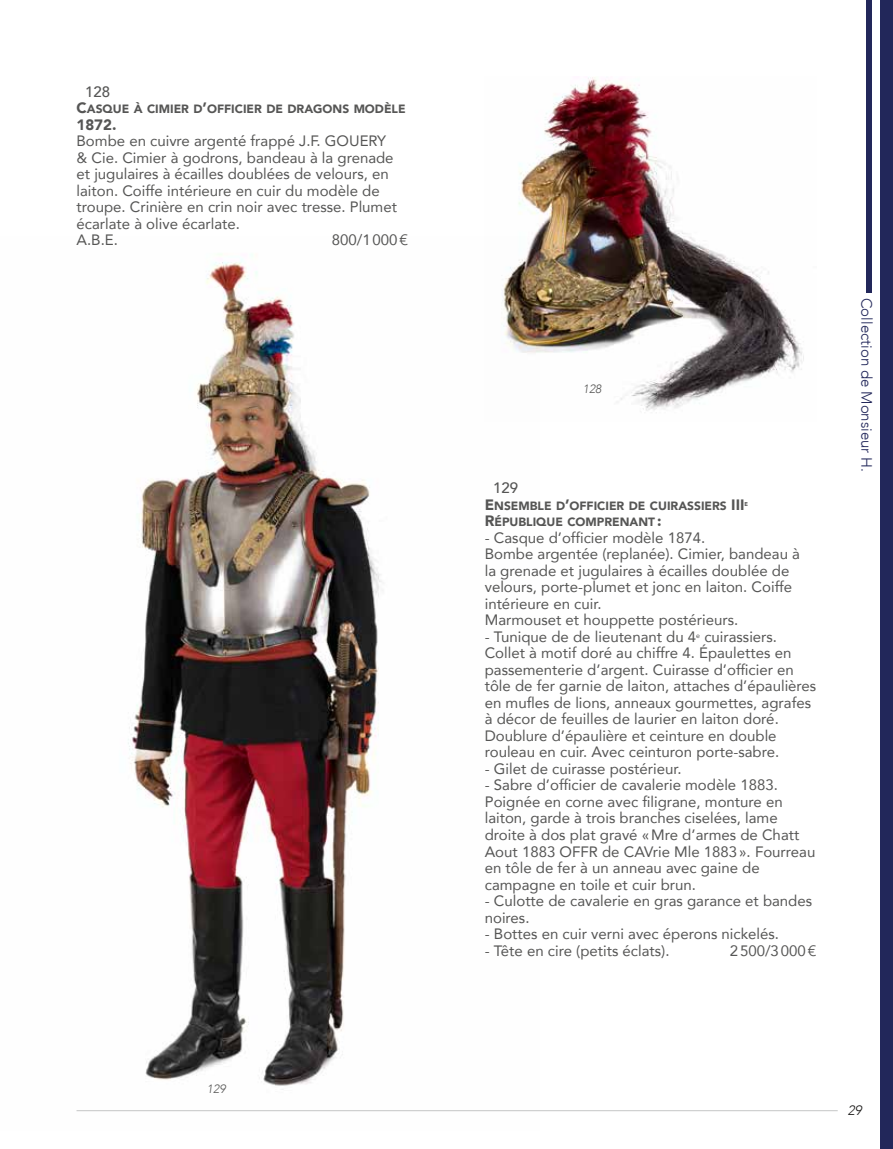
<style>
.page{position:relative;width:893px;height:1149px;background:#fff}
.page>*{position:absolute;margin:0;border:0;box-sizing:border-box;transform-origin:0 0}
.Fiches_Objets_Gras_S{font:15px/16.5px "Avenir";color:#565655}
.t1{font:300 15px "Avenir";color:#22275a}
.Fiches_Objets_Gras_S-2{font:500 15px "Avenir";color:#565655}
.t2{font:15px "Avenir Black SC800";color:#565655}
.t3{font:italic 300 13.5px "Avenir";color:#181716}
.Fiches_Objets_Gras_S-3{font:12px "Avenir Black SC800";color:#565655}
.Légendes_Centrée__ob{font:italic 300 12px "Avenir";color:#565655}
.Fiches_Objets_Gras_S-4{font:5.55px "Avenir Black SC800";color:#565655}
.s1{font-size:15px}
</style>
<div class="page">
<hr style="left:77px;top:1109px;width:761px;height:1px;background:#c5c6c6">
<div style="left:880px;top:0;width:13px;height:1148px;background:#22275a"></div>
<div style="left:866px;top:0;width:6px;height:292px;background:#22275a"></div>
<img style="left:518px;top:77px;width:286px;height:334px">
<img style="left:76px;top:236px;width:463px;height:876px">
<p class="Fiches_Objets_Gras_S-2" style="left:85px;top:79px;width:27px">128</p>
<p class="Fiches_Objets_Gras_S-3" style="left:77px;top:99px;width:331px"><span class="s1">C</span>ASQUE À CIMIER D<span class="s1">’</span>OFFICIER DE DRAGONS MODÈLE</p>
<p class="t2" style="left:77px;top:112px;width:41px">1872.</p>
<p class="Fiches_Objets_Gras_S" style="left:77px;top:132px;width:322px">Bombe en cuivre argenté frappé J.F. GOUERY &amp; Cie. Cimier à godrons, bandeau à la grenade et jugulaires à écailles doublées de velours, en laiton. Coiffe intérieure en cuir du modèle de troupe. Crinière en crin noir avec tresse. Plumet écarlate à olive écarlate.<br>A.B.E.</p>
<p class="Fiches_Objets_Gras_S" style="left:332px;top:231px;width:78px">800/1000€</p>
<p class="Légendes_Centrée__ob" style="left:207px;top:1081px;width:20px">129</p>
<p class="Légendes_Centrée__ob" style="left:583px;top:382px;width:20px">128</p>
<p class="Fiches_Objets_Gras_S-2" style="left:493px;top:475px;width:27px">129</p>
<p class="Fiches_Objets_Gras_S-3" style="left:485px;top:495px;width:252px"><span class="s1">E</span>NSEMBLE D<span class="s1">’</span>OFFICIER DE CUIRASSIERS <span class="s1">III</span></p>
<p class="Fiches_Objets_Gras_S-4" style="left:745px;top:499px;width:5px">E</p>
<p class="Fiches_Objets_Gras_S-3" style="left:485px;top:511px;width:178px"><span class="s1">R</span>ÉPUBLIQUE COMPRENANT <span class="s1">:</span></p>
<p class="Fiches_Objets_Gras_S" style="left:485px;top:528px;width:317px">- Casque d’officier modèle 1874.<br>Bombe argentée (replanée). Cimier, bandeau à la grenade et jugulaires à écailles doublée de velours, porte-plumet et jonc en laiton. Coiffe intérieure en cuir.<br>Marmouset et houppette postérieurs.</p>
<p class="Fiches_Objets_Gras_S" style="left:485px;top:627px;width:333px">- Tunique de de lieutenant du 4<sup>e</sup> cuirassiers.<br>Collet à motif doré au chiffre 4. Épaulettes en passementerie d’argent. Cuirasse d’officier en tôle de fer garnie de laiton, attaches d’épaulières en mufles de lions, anneaux gourmettes, agrafes à décor de feuilles de laurier en laiton doré.<br>Doublure d’épaulière et ceinture en double rouleau en cuir. Avec ceinturon porte-sabre.</p>
<p class="Fiches_Objets_Gras_S" style="left:485px;top:759px;width:198px">- Gilet de cuirasse postérieur.</p>
<p class="Fiches_Objets_Gras_S" style="left:485px;top:776px;width:332px">- Sabre d’officier de cavalerie modèle 1883.<br>Poignée en corne avec filigrane, monture en laiton, garde à trois branches ciselées, lame droite à dos plat gravé «Mre d’armes de Chatt Aout 1883 OFFR de CAVrie Mle 1883». Fourreau en tôle de fer à un anneau avec gaine de campagne en toile et cuir brun.</p>
<p class="Fiches_Objets_Gras_S" style="left:485px;top:891px;width:329px">- Culotte de cavalerie en gras garance et bandes noires.</p>
<p class="Fiches_Objets_Gras_S" style="left:485px;top:924px;width:296px">- Bottes en cuir verni avec éperons nickelés.</p>
<p class="Fiches_Objets_Gras_S" style="left:485px;top:941px;width:186px">- Tête en cire (petits éclats).</p>
<p class="Fiches_Objets_Gras_S" style="left:730px;top:941px;width:88px">2500/3000€</p>
<p class="t1" style="left:875px;top:298px;width:176px;rotate:90deg">Collection de Monsieur H.</p>
<p class="t3" style="left:848px;top:1102px;width:16px">29</p>
</div>
